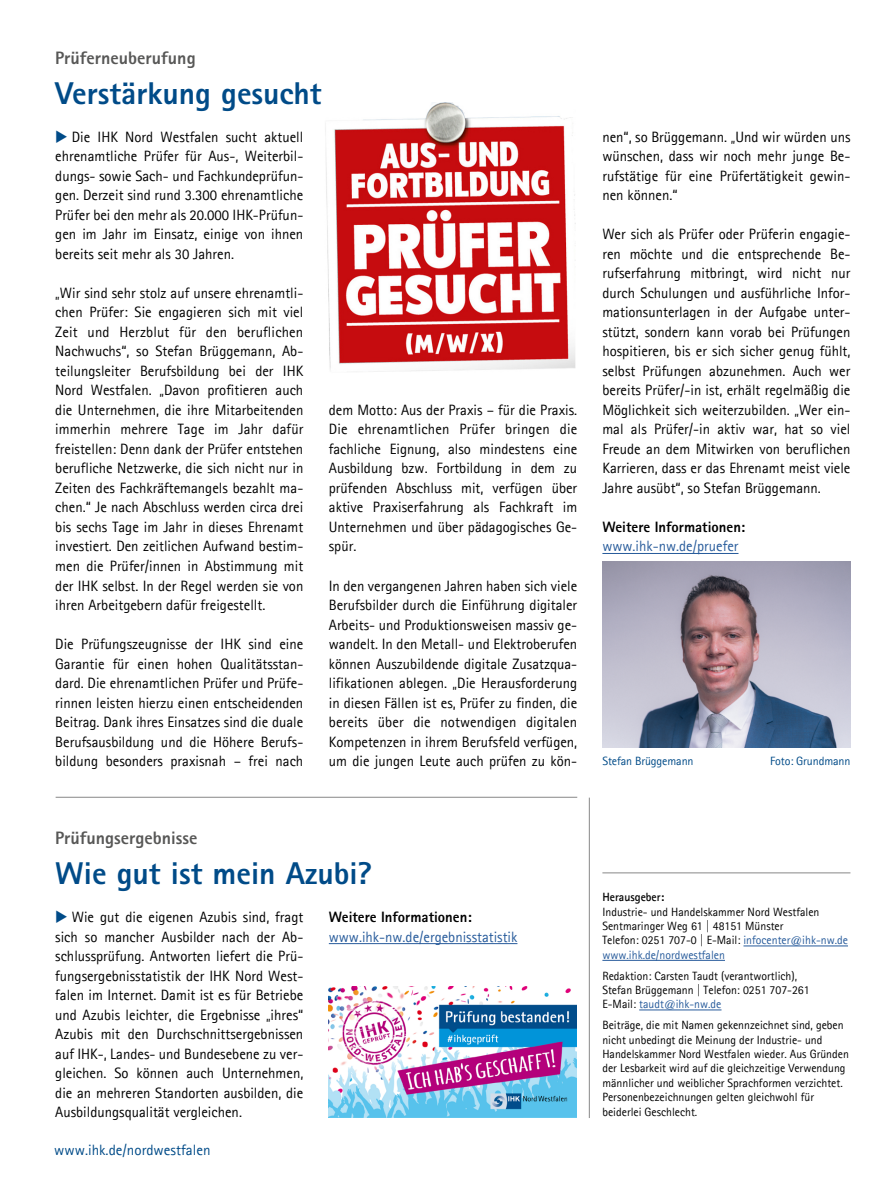
<style>
.page{position:relative;width:893px;height:1191px;background:#fff}
.page>*{position:absolute;margin:0;border:0;box-sizing:border-box;transform-origin:0 0}
.Headline_blau{font:800 31.5px "Rotis Sans Serif Std";color:#004b88}
.Overline{font:800 18px "Rotis Sans Serif Std";color:#575756}
.Copy{font:15px/19.5px "Agfa Rotis Sans Serif";color:#000;text-align:justify}
.Copy-2{font:15px "Agfa Rotis Sans Serif";color:#275b9b}
.Copy-3{font:800 15px "Rotis Sans Serif Std";color:#000}
.t1{font:15px "Agfa Rotis Sans Serif";color:#004b88}
.Impressum{font:12px/14.4px "Agfa Rotis Sans Serif";color:#000}
.Bildunterschrift{font:12px "Agfa Rotis Sans Serif";letter-spacing:-.01em;color:#004b88}
.s1{color:#004b88}
.s2{font-weight:700}
.s3{color:#275b9b}
</style>
<div class="page">
<img style="left:325px;top:103px;width:251px;height:269px">
<hr style="left:743px;top:945px;width:105px;height:1px;background:#275b9b">
<hr style="left:602px;top:960px;width:123px;height:1px;background:#275b9b">
<hr style="left:639px;top:1009px;width:82px;height:1px;background:#275b9b">
<hr style="left:602px;top:872px;width:248px;height:1px;background:#878787">
<hr style="left:56px;top:797px;width:521px;height:1px;background:#878787">
<hr style="left:589px;top:797px;width:1px;height:321px;background:#878787">
<hr style="left:329px;top:943px;width:188px;height:1px;background:#275b9b">
<img style="left:329px;top:987px;width:248px;height:130px">
<hr style="left:602px;top:553px;width:136px;height:1px;background:#275b9b">
<img style="left:602px;top:561px;width:248px;height:186px">
<p class="Overline" style="left:55px;top:46px;width:142px">Prüferneuberufung</p>
<p class="Headline_blau" style="left:55px;top:73px;width:268px">Verstärkung gesucht</p>
<p class="Copy" style="left:55px;top:127px;width:250px"><span class="s1">◆</span> Die IHK Nord Westfalen sucht aktuell ehrenamtliche Prüfer für Aus-, Weiterbil&shy;dungs- sowie Sach- und Fachkundeprüfun&shy;gen. Derzeit sind rund 3.300 ehrenamtliche Prüfer bei den mehr als 20.000 IHK-Prüfun&shy;gen im Jahr im Einsatz, einige von ihnen bereits seit mehr als 30 Jahren.</p>
<p class="Copy" style="left:55px;top:283px;width:250px">„Wir sind sehr stolz auf unsere ehrenamtli&shy;chen Prüfer: Sie engagieren sich mit viel Zeit und Herzblut für den beruflichen Nachwuchs“, so Stefan Brüggemann, Ab&shy;teilungsleiter Berufsbildung bei der IHK Nord Westfalen. „Davon profitieren auch die Unternehmen, die ihre Mitarbeitenden immerhin mehrere Tage im Jahr dafür freistellen: Denn dank der Prüfer entstehen berufliche Netzwerke, die sich nicht nur in Zeiten des Fachkräftemangels bezahlt ma&shy;chen.“ Je nach Abschluss werden circa drei bis sechs Tage im Jahr in dieses Ehrenamt investiert. Den zeitlichen Aufwand bestim&shy;men die Prüfer/innen in Abstimmung mit der IHK selbst. In der Regel werden sie von ihren Arbeitgebern dafür freigestellt.</p>
<p class="Copy" style="left:55px;top:634px;width:250px">Die Prüfungszeugnisse der IHK sind eine Garantie für einen hohen Qualitätsstan&shy;dard. Die ehrenamtlichen Prüfer und Prüfe&shy;rinnen leisten hierzu einen entscheidenden Beitrag. Dank ihres Einsatzes sind die duale Berufsausbildung und die Höhere Berufs&shy;bildung besonders praxisnah – frei nach</p>
<p class="Copy" style="left:329px;top:400px;width:250px">dem Motto: Aus der Praxis – für die Praxis.<br>Die ehrenamtlichen Prüfer bringen die fachliche Eignung, also mindestens eine Ausbildung bzw. Fortbildung in dem zu prüfenden Abschluss mit, verfügen über aktive Praxiserfahrung als Fachkraft im Unternehmen und über pädagogisches Ge&shy;spür.</p>
<p class="Copy" style="left:329px;top:575px;width:250px">In den vergangenen Jahren haben sich viele Berufsbilder durch die Einführung digitaler Arbeits- und Produktionsweisen massiv ge&shy;wandelt. In den Metall- und Elektroberufen können Auszubildende digitale Zusatzqua&shy;lifikationen ablegen. „Die Herausforderung in diesen Fällen ist es, Prüfer zu finden, die bereits über die notwendigen digitalen Kompetenzen in ihrem Berufsfeld verfügen, um die jungen Leute auch prüfen zu kön-</p>
<p class="Overline" style="left:55px;top:826px;width:144px">Prüfungsergebnisse</p>
<p class="Headline_blau" style="left:55px;top:853px;width:318px">Wie gut ist mein Azubi?</p>
<p class="Copy" style="left:55px;top:907px;width:250px"><span class="s1">◆</span> Wie gut die eigenen Azubis sind, fragt sich so mancher Ausbilder nach der Ab&shy;schlussprüfung. Antworten liefert die Prü&shy;fungsergebnisstatistik der IHK Nord West&shy;falen im Internet. Damit ist es für Betriebe und Azubis leichter, die Ergebnisse „ihres“ Azubis mit den Durchschnittsergebnissen auf IHK-, Landes- und Bundesebene zu ver&shy;gleichen. So können auch Unternehmen, die an mehreren Standorten ausbilden, die Ausbildungsqualität vergleichen.</p>
<p class="Copy-3" style="left:329px;top:907px;width:144px">Weitere Informationen:</p>
<p class="Copy-2" style="left:329px;top:927px;width:190px">www.ihk-nw.de/ergebnisstatistik</p>
<p class="t1" style="left:54px;top:1140px;width:158px">www.ihk.de/nordwestfalen</p>
<p class="Copy" style="left:602px;top:127px;width:250px">nen“, so Brüggemann. „Und wir würden uns wünschen, dass wir noch mehr junge Be&shy;rufstätige für eine Prüfertätigkeit gewin&shy;nen können.“</p>
<p class="Copy" style="left:602px;top:224px;width:250px">Wer sich als Prüfer oder Prüferin engagie&shy;ren möchte und die entsprechende Be&shy;rufserfahrung mitbringt, wird nicht nur durch Schulungen und ausführliche Infor&shy;mationsunterlagen in der Aufgabe unter&shy;stützt, sondern kann vorab bei Prüfungen hospitieren, bis er sich sicher genug fühlt, selbst Prüfungen abzunehmen. Auch wer bereits Prüfer/-in ist, erhält regelmäßig die Möglichkeit sich weiterzubilden. „Wer ein&shy;mal als Prüfer/-in aktiv war, hat so viel Freude an dem Mitwirken von beruflichen Karrieren, dass er das Ehrenamt meist viele Jahre ausübt“, so Stefan Brüggemann.</p>
<p class="Copy-3" style="left:602px;top:517px;width:144px">Weitere Informationen:</p>
<p class="Copy-2" style="left:602px;top:537px;width:138px">www.ihk-nw.de/pruefer</p>
<p class="Bildunterschrift" style="left:602px;top:754px;width:93px">Stefan Brüggemann</p>
<p class="Bildunterschrift" style="left:770px;top:754px;width:82px">Foto: Grundmann</p>
<p class="Impressum" style="left:602px;top:889px;width:247px"><span class="s2">Herausgeber:<br></span>Industrie- und Handelskammer Nord Westfalen Sentmaringer Weg 61 | 48151 Münster<br>Telefon: 0251 707-0 | E-Mail: <span class="s3">infocenter@ihk-nw.de www.ihk.de/nordwestfalen</span></p>
<p class="Impressum" style="left:602px;top:968px;width:209px">Redaktion: Carsten Taudt (verantwortlich),<br>Stefan Brüggemann | Telefon: 0251 707-261<br>E-Mail: <span class="s3">taudt@ihk-nw.de</span></p>
<p class="Impressum" style="left:602px;top:1017px;width:248px">Beiträge, die mit Namen gekennzeichnet sind, geben nicht unbedingt die Meinung der Industrie- und Handelskammer Nord Westfalen wieder. Aus Gründen der Lesbarkeit wird auf die gleichzeitige Verwendung männlicher und weiblicher Sprachformen verzichtet.<br>Personenbezeichnungen gelten gleichwohl für beiderlei Geschlecht.</p>
</div>
